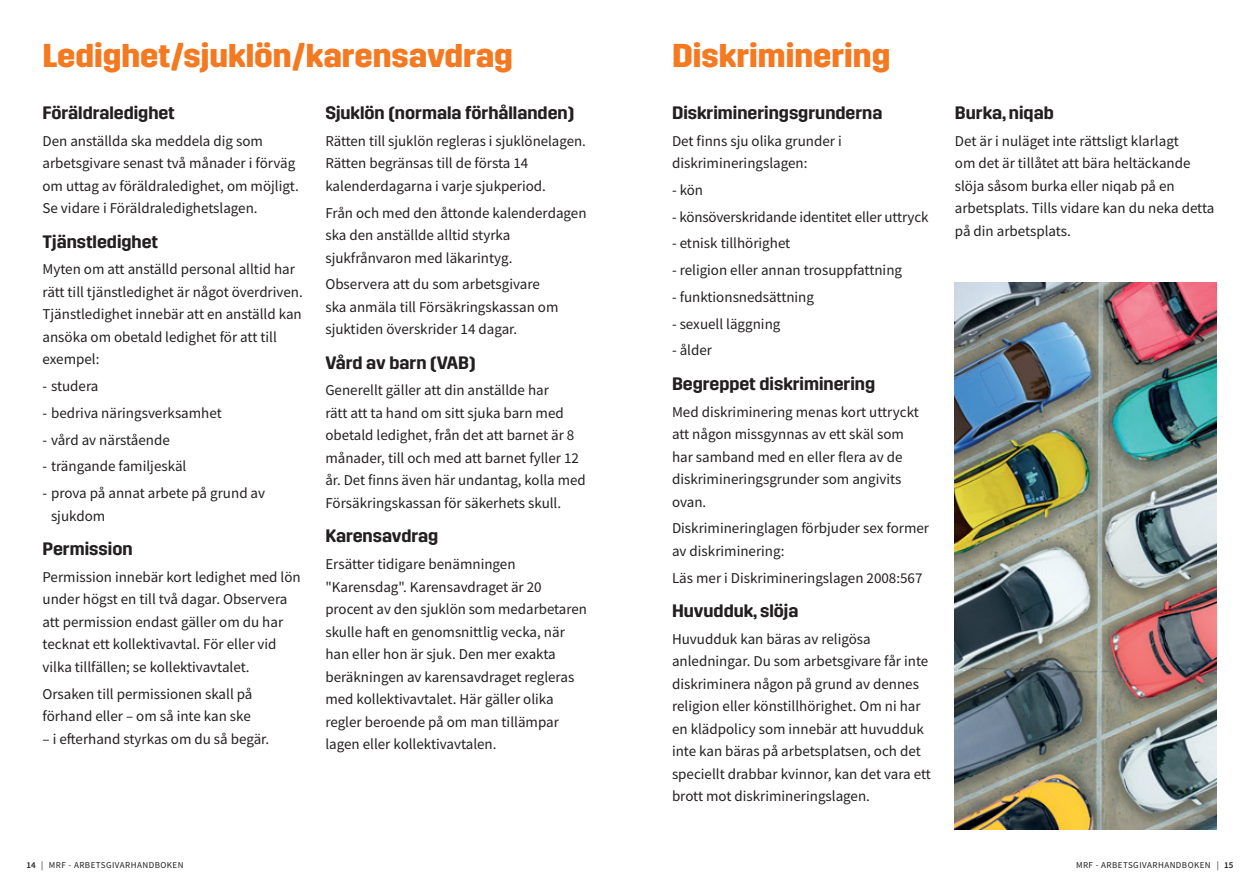
<style>
.page{position:relative;width:1259px;height:893px;background:#fff}
.page>*{position:absolute;margin:0;border:0;box-sizing:border-box;transform-origin:0 0}
.t1{font:700 33px "Trim";color:#f47921}
.t2{font:600 18px "Trim";color:#231f20}
.t3{font:15px/22.5px "Source Sans Pro";color:#231f20}
.t4{font:9px "Source Sans Pro";letter-spacing:.05em;color:#231f20}
.s1{font-weight:600}
</style>
<div class="page">
<img style="left:955px;top:283px;width:261px;height:546px">
<h1 class="t1" style="left:43px;top:37px;width:472px">Ledighet/sjuklön/karensavdrag</h1>
<h1 class="t1" style="left:672px;top:37px;width:220px">Diskriminering</h1>
<p class="t2" style="left:43px;top:103px;width:134px">Föräldraledighet</p>
<p class="t3" style="left:43px;top:129px;width:258px">Den anställda ska meddela dig som arbetsgivare senast två månader i förväg om uttag av föräldraledighet, om möjligt.<br>Se vidare i Föräldraledighetslagen.</p>
<p class="t2" style="left:43px;top:231px;width:117px">Tjänstledighet</p>
<p class="t3" style="left:43px;top:258px;width:262px">Myten om att anställd personal alltid har rätt till tjänstledighet är något överdriven.<br>Tjänstledighet innebär att en anställd kan ansöka om obetald ledighet för att till exempel:</p>
<p class="t3" style="left:43px;top:375px;width:57px">- studera</p>
<p class="t3" style="left:43px;top:402px;width:181px">- bedriva näringsverksamhet</p>
<p class="t3" style="left:43px;top:428px;width:129px">- vård av närstående</p>
<p class="t3" style="left:43px;top:455px;width:145px">- trängande familjeskäl</p>
<p class="t3" style="left:51px;top:482px;width:216px;text-indent:-9px">- prova på annat arbete på grund av sjukdom</p>
<p class="t2" style="left:43px;top:539px;width:92px">Permission</p>
<p class="t3" style="left:43px;top:565px;width:260px">Permission innebär kort ledighet med lön under högst en till två dagar. Observera att permission endast gäller om du har tecknat ett kollektivavtal. För eller vid vilka tillfällen; se kollektivavtalet.</p>
<p class="t3" style="left:43px;top:682px;width:211px">Orsaken till permissionen skall på förhand eller – om så inte kan ske</p>
<p class="t3" style="left:43px;top:727px;width:228px">– i efterhand styrkas om du så begär.</p>
<p class="t2" style="left:325px;top:103px;width:250px">Sjuklön (normala förhållanden)</p>
<p class="t3" style="left:325px;top:129px;width:262px">Rätten till sjuklön regleras i sjuklönelagen.<br>Rätten begränsas till de första 14 kalenderdagarna i varje sjukperiod.</p>
<p class="t3" style="left:325px;top:201px;width:263px">Från och med den åttonde kalenderdagen ska den anställde alltid styrka sjukfrånvaron med läkarintyg.</p>
<p class="t3" style="left:325px;top:273px;width:235px">Observera att du som arbetsgivare ska anmäla till Försäkringskassan om sjuktiden överskrider 14 dagar.</p>
<p class="t2" style="left:325px;top:352px;width:152px">Vård av barn (VAB)</p>
<p class="t3" style="left:325px;top:379px;width:262px">Generellt gäller att din anställde har<br>rätt att ta hand om sitt sjuka barn med obetald ledighet, från det att barnet är 8 månader, till och med att barnet fyller 12 år. Det finns även här undantag, kolla med Försäkringskassan för säkerhets skull.</p>
<p class="t2" style="left:325px;top:526px;width:114px">Karensavdrag</p>
<p class="t3" style="left:325px;top:553px;width:263px">Ersätter tidigare benämningen "Karensdag". Karensavdraget är 20 procent av den sjuklön som medarbetaren skulle haft en genomsnittlig vecka, när han eller hon är sjuk. Den mer exakta beräkningen av karensavdraget regleras med kollektivavtalet. Här gäller olika regler beroende på om man tillämpar lagen eller kollektivavtalen.</p>
<p class="t2" style="left:672px;top:103px;width:212px">Diskrimineringsgrunderna</p>
<p class="t3" style="left:672px;top:129px;width:171px">Det finns sju olika grunder i diskrimineringslagen:</p>
<p class="t3" style="left:672px;top:179px;width:33px">- kön</p>
<p class="t3" style="left:672px;top:205px;width:258px">- könsöverskridande identitet eller uttryck</p>
<p class="t3" style="left:672px;top:232px;width:120px">- etnisk tillhörighet</p>
<p class="t3" style="left:672px;top:259px;width:232px">- religion eller annan trosuppfattning</p>
<p class="t3" style="left:672px;top:286px;width:144px">- funktionsnedsättning</p>
<p class="t3" style="left:672px;top:312px;width:110px">- sexuell läggning</p>
<p class="t3" style="left:672px;top:339px;width:42px">- ålder</p>
<p class="t2" style="left:672px;top:373px;width:205px">Begreppet diskriminering</p>
<p class="t3" style="left:672px;top:400px;width:248px">Med diskriminering menas kort uttryckt att någon missgynnas av ett skäl som har samband med en eller flera av de diskrimineringsgrunder som angivits ovan.</p>
<p class="t3" style="left:672px;top:517px;width:258px">Diskrimineringlagen förbjuder sex former av diskriminering:</p>
<p class="t3" style="left:672px;top:566px;width:252px">Läs mer i Diskrimineringslagen 2008:567</p>
<p class="t2" style="left:672px;top:601px;width:128px">Huvudduk, slöja</p>
<p class="t3" style="left:672px;top:627px;width:260px">Huvudduk kan bäras av religösa anledningar. Du som arbetsgivare får inte diskriminera någon på grund av dennes religion eller könstillhörighet. Om ni har en klädpolicy som innebär att huvudduk inte kan bäras på arbetsplatsen, och det speciellt drabbar kvinnor, kan det vara ett brott mot diskrimineringslagen.</p>
<p class="t2" style="left:955px;top:103px;width:100px">Burka, niqab</p>
<p class="t3" style="left:955px;top:129px;width:261px">Det är i nuläget inte rättsligt klarlagt<br>om det är tillåtet att bära heltäckande slöja såsom burka eller niqab på en arbetsplats. Tills vidare kan du neka detta på din arbetsplats.</p>
<p class="t4" style="left:27px;top:859px;width:158px"><span class="s1">14</span> | MRF - ARBETSGIVARHANDBOKEN</p>
<p class="t4" style="left:1076px;top:859px;width:159px">MRF - ARBETSGIVARHANDBOKEN | <span class="s1">15</span></p>
</div>
